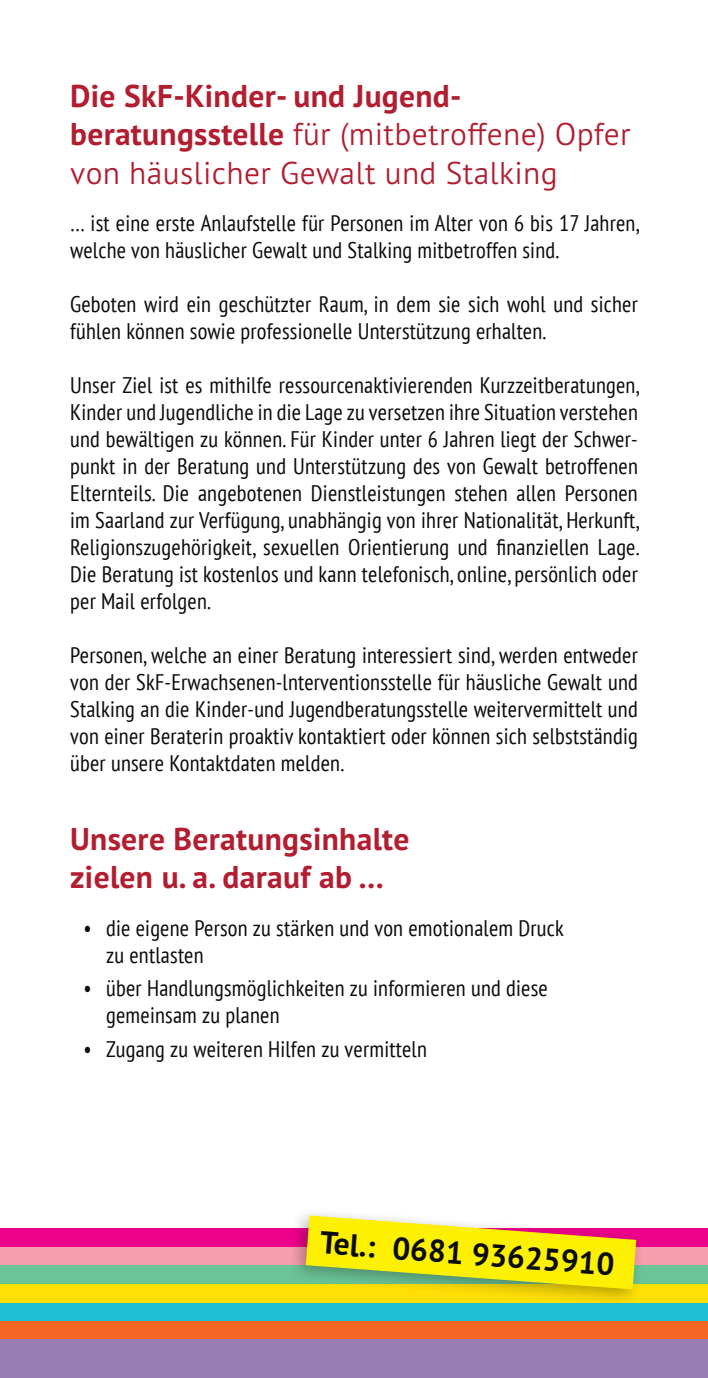
<style>
.page{position:relative;width:708px;height:1378px;background:#fff}
.page>*{position:absolute;margin:0;border:0;box-sizing:border-box;transform-origin:0 0}
.t1{font:300 31.5px/38.2px "PT Sans Pro";letter-spacing:.01em;color:#b21d30}
.t2{font:700 31.5px/38.2px "PT Sans Pro";letter-spacing:.01em;color:#b21d30}
.t3{font:700 31.5px "PT Sans Pro";color:#0a0c0a}
.t4{font:condensed 22.5px/27px "PT Sans";letter-spacing:.01em;color:#0a0c0a}
.s1{font-weight:700}
</style>
<div class="page">
<div style="left:0;top:1247px;width:708px;height:18px;background:#f69eac"></div>
<div style="left:0;top:1265px;width:708px;height:19px;background:#6bc495"></div>
<div style="left:0;top:1228px;width:708px;height:19px;background:#ed028b"></div>
<div style="left:0;top:1302px;width:708px;height:19px;background:#1ebed5"></div>
<div style="left:0;top:1284px;width:708px;height:18px;background:#ffdf05"></div>
<div style="left:0;top:1321px;width:708px;height:18px;background:#f36522"></div>
<div style="left:0;top:1339px;width:708px;height:39px;background:#9a7cb5"></div>
<div style="left:288px;top:1206px;width:357px;height:101px;background:#0a0c0a;opacity:.32"></div>
<svg style="left:306px;top:1215px;width:330px;height:74px"></svg>
<h1 class="t1" style="left:70px;top:76px;width:562px"><span class="s1">Die SkF-Kinder- und Jugend&shy;beratungsstelle</span> für (mitbetroffene) Opfer von häuslicher Gewalt und Stalking</h1>
<p class="t4" style="left:70px;top:209px;width:571px">… ist eine erste Anlaufstelle für Personen im Alter von 6 bis 17 Jahren, welche von häuslicher Gewalt und Stalking mitbetroffen sind.</p>
<p class="t4" style="left:70px;top:290px;width:569px">Geboten wird ein geschützter Raum, in dem sie sich wohl und sicher fühlen können sowie professionelle Unterstützung erhalten.</p>
<p class="t4" style="left:70px;top:371px;width:571px;text-align:justify">Unser Ziel ist es mithilfe ressourcenaktivierenden Kurzzeitberatungen, Kinder und Jugendliche in die Lage zu versetzen ihre Situation verstehen und bewältigen zu können. Für Kinder unter 6 Jahren liegt der Schwer&shy;punkt in der Beratung und Unterstützung des von Gewalt betroffenen Elternteils. Die angebotenen Dienstleistungen stehen allen Personen im Saarland zur Verfügung, unabhängig von ihrer Nationalität, Herkunft, Religionszugehörigkeit, sexuellen Orientierung und finanziellen Lage.<br>Die Beratung ist kostenlos und kann telefonisch, online, persönlich oder per Mail erfolgen.</p>
<p class="t4" style="left:70px;top:641px;width:569px;text-align:justify">Personen, welche an einer Beratung interessiert sind, werden entweder von der SkF-Erwachsenen-lnterventionsstelle für häusliche Gewalt und Stalking an die Kinder-und Jugendberatungsstelle weitervermittelt und von einer Beraterin proaktiv kontaktiert oder können sich selbstständig über unsere Kontaktdaten melden.</p>
<h1 class="t2" style="left:70px;top:819px;width:341px">Unsere Beratungsinhalte zielen u. a. darauf ab …</h1>
<p class="t4" style="left:106px;top:914px;width:459px;text-indent:-22px">• die eigene Person zu stärken und von emotionalem Druck zu entlasten</p>
<p class="t4" style="left:106px;top:974px;width:443px;text-indent:-22px">• über Handlungsmöglichkeiten zu informieren und diese gemeinsam zu planen</p>
<p class="t4" style="left:84px;top:1034px;width:345px">• Zugang zu weiteren Hilfen zu vermitteln</p>
<h1 class="t3" style="left:322px;top:1222px;width:296px;rotate:4deg">Tel.: 0681 93625910</h1>
</div>
